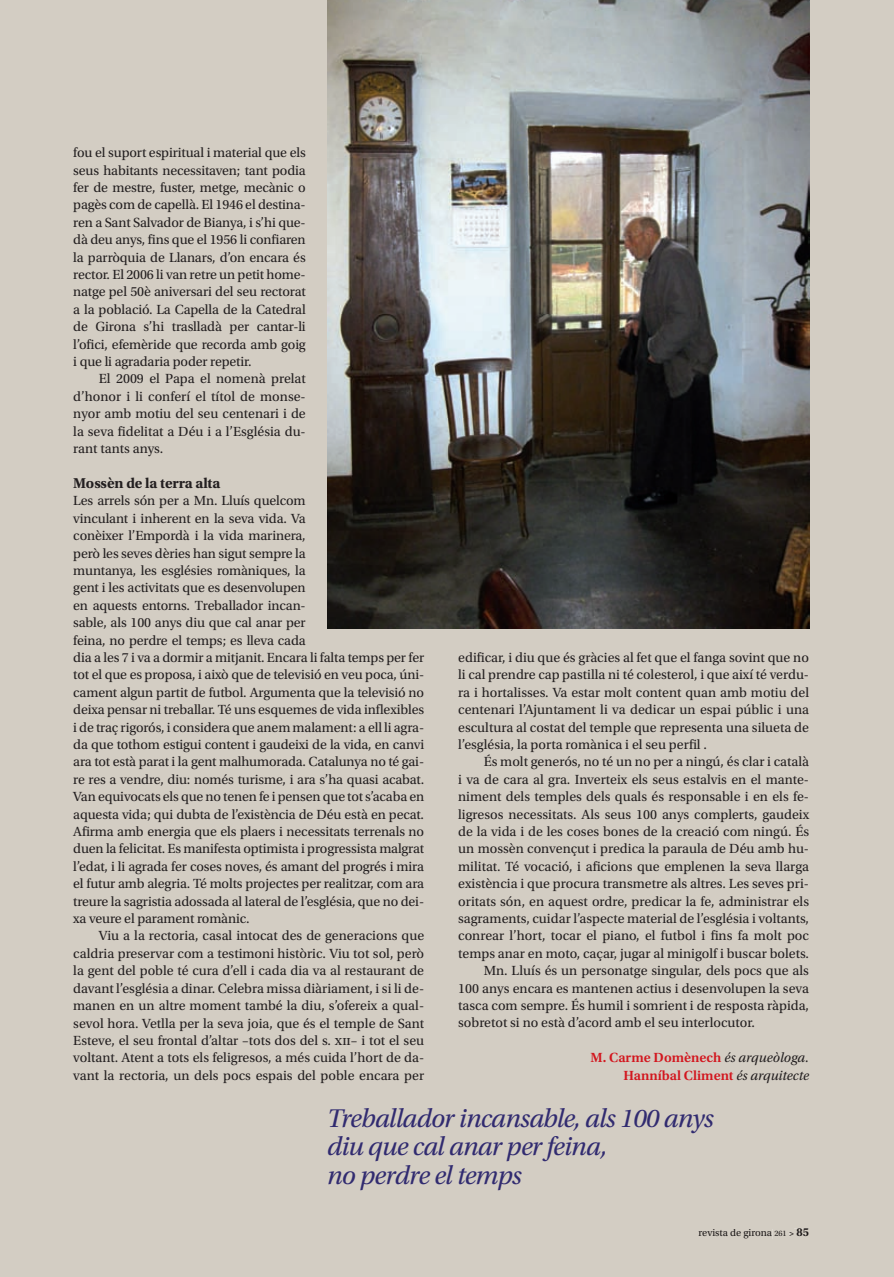
<style>
.page{position:relative;width:894px;height:1277px;background:#fff}
.page>*{position:absolute;margin:0;border:0;box-sizing:border-box;transform-origin:0 0}
.t1{font:italic 27px/28.5px "Utopia Std";letter-spacing:-.025em;color:#312b70}
.t2{font:700 15px "Utopia Std";letter-spacing:-.01em;color:#231f20}
.t3{font:13.95px/17.4px "Utopia Std";letter-spacing:-.01em;color:#231f20;text-align:justify}
.t4{font:600 13.95px/17.4px "Utopia Std";color:#d2161e;text-align:right}
.t5{font:10.5px "Utopia Std";color:#231f20}
.s1{font-weight:400;font-style:italic;color:#231f20}
.s2{font-size:8.25px}
.s3{font-weight:600;font-size:9px}
.s4{font-weight:600;font-size:12px}
</style>
<div class="page">
<div style="left:0;top:0;width:894px;height:1276px;background:#d3cdc3"></div>
<div style="left:699px;top:1228px;width:73px;height:10px;background:#d3cdc3"></div>
<div style="left:774px;top:1230px;width:12px;height:6px;background:#d3cdc3"></div>
<svg style="left:790px;top:1231px;width:3px;height:5px"></svg>
<div style="left:794px;top:1228px;width:14px;height:8px;background:#d3cdc3"></div>
<img style="left:327px;top:0;width:482px;height:628px">
<p class="t3" style="left:73px;top:144px;width:234px">fou el suport espiritual i material que els seus habitants necessitaven; tant podia fer de mestre, fuster, metge, mecànic o pagès com de capellà. El 1946 el destina&shy;ren a Sant Salvador de Bianya, i s’hi que&shy;dà deu anys, fins que el 1956 li confiaren la parròquia de Llanars, d’on encara és rector. El 2006 li van retre un petit home&shy;natge pel 50è aniversari del seu rectorat a la població. La Capella de la Catedral de Girona s’hi traslladà per cantar-li l’ofici, efemèride que recorda amb goig i que li agradaria poder repetir.</p>
<p class="t3" style="left:73px;top:370px;width:234px;text-indent:26px">El 2009 el Papa el nomenà prelat d’honor i li conferí el títol de monse&shy;nyor amb motiu del seu centenari i de la seva fidelitat a Déu i a l’Església du&shy;rant tants anys.</p>
<p class="t2" style="left:73px;top:474px;width:149px">Mossèn de la terra alta</p>
<p class="t3" style="left:73px;top:492px;width:352px;text-align:left">Les arrels són per a Mn. Lluís quelcom<br>vinculant i inherent en la seva vida. Va<br>conèixer l’Empordà i la vida marinera,<br>però les seves dèries han sigut sempre la<br>muntanya, les esglésies romàniques, la<br>gent i les activitats que es desenvolupen<br>en aquests entorns. Treballador incan-<br>sable, als 100 anys diu que cal anar per<br>feina, no perdre el temps; es lleva cada<br>dia a les 7 i va a dormir a mitjanit. Encara li falta temps per fer tot el que es proposa, i això que de televisió en veu poca, úni&shy;cament algun partit de futbol. Argumenta que la televisió no deixa pensar ni treballar. Té uns esquemes de vida inflexibles i de traç rigorós, i considera que anem malament: a ell li agra&shy;da que tothom estigui content i gaudeixi de la vida, en canvi ara tot està parat i la gent malhumorada. Catalunya no té gai&shy;re res a vendre, diu: només turisme, i ara s’ha quasi acabat.<br>Van equivocats els que no tenen fe i pensen que tot s’acaba en aquesta vida; qui dubta de l’existència de Déu està en pecat.<br>Afirma amb energia que els plaers i necessitats terrenals no duen la felicitat. Es manifesta optimista i progressista malgrat l’edat, i li agrada fer coses noves, és amant del progrés i mira el futur amb alegria. Té molts projectes per realitzar, com ara treure la sagristia adossada al lateral de l’església, que no dei&shy;xa veure el parament romànic.</p>
<p class="t3" style="left:73px;top:927px;width:352px;text-indent:26px">Viu a la rectoria, casal intocat des de generacions que caldria preservar com a testimoni històric. Viu tot sol, però la gent del poble té cura d’ell i cada dia va al restaurant de davant l’església a dinar. Celebra missa diàriament, i si li de&shy;manen en un altre moment també la diu, s’ofereix a qual&shy;sevol hora. Vetlla per la seva joia, que és el temple de Sant Esteve, el seu frontal d’altar –tots dos del s. xii– i tot el seu voltant. Atent a tots els feligresos, a més cuida l’hort de da&shy;vant la rectoria, un dels pocs espais del poble encara per</p>
<p class="t3" style="left:458px;top:648px;width:352px">edificar, i diu que és gràcies al fet que el fanga sovint que no li cal prendre cap pastilla ni té colesterol, i que així té verdu&shy;ra i hortalisses. Va estar molt content quan amb motiu del centenari l’Ajuntament li va dedicar un espai públic i una escultura al costat del temple que representa una silueta de l’església, la porta romànica i el seu perfil .</p>
<p class="t3" style="left:484px;top:753px;width:327px">És molt generós, no té un no per a ningú, és clar i català</p>
<p class="t3" style="left:458px;top:770px;width:352px">i va de cara al gra. Inverteix els seus estalvis en el mante-</p>
<p class="t3" style="left:458px;top:788px;width:352px">niment dels temples dels quals és responsable i en els fe-</p>
<p class="t3" style="left:458px;top:805px;width:352px">ligresos necessitats. Als seus 100 anys complerts, gaudeix</p>
<p class="t3" style="left:458px;top:822px;width:352px">de la vida i de les coses bones de la creació com ningú. És</p>
<p class="t3" style="left:458px;top:840px;width:352px">un mossèn convençut i predica la paraula de Déu amb hu-</p>
<p class="t3" style="left:458px;top:857px;width:352px">militat. Té vocació, i aficions que emplenen la seva llarga</p>
<p class="t3" style="left:458px;top:875px;width:352px">existència i que procura transmetre als altres. Les seves pri-</p>
<p class="t3" style="left:458px;top:892px;width:352px">oritats són, en aquest ordre, predicar la fe, administrar els</p>
<p class="t3" style="left:458px;top:909px;width:352px">sagraments, cuidar l’aspecte material de l’església i voltants,</p>
<p class="t3" style="left:458px;top:927px;width:352px">conrear l’hort, tocar el piano, el futbol i fins fa molt poc</p>
<p class="t3" style="left:458px;top:944px;width:352px">temps anar en moto, caçar, jugar al minigolf i buscar bolets.</p>
<p class="t3" style="left:484px;top:962px;width:327px">Mn. Lluís és un personatge singular, dels pocs que als</p>
<p class="t3" style="left:458px;top:979px;width:352px">100 anys encara es mantenen actius i desenvolupen la seva</p>
<p class="t3" style="left:458px;top:996px;width:352px">tasca com sempre. És humil i somrient i de resposta ràpida,</p>
<p class="t3" style="left:458px;top:1014px;width:298px">sobretot si no està d’acord amb el seu interlocutor.</p>
<p class="t4" style="left:590px;top:1049px;width:220px">M. Carme Domènech <span class="s1">és arqueòloga.<br></span>Hanníbal Climent <span class="s1">és arquitecte</span></p>
<h1 class="t1" style="left:327px;top:1104px;width:388px">Treballador incansable, als 100 anys diu que cal anar per feina,<br>no perdre el temps</h1>
<p class="t5" style="left:698px;top:1227px;width:112px">revista de girona <span class="s2">261</span> <span class="s3">&gt;</span> <span class="s4">85</span></p>
</div>
